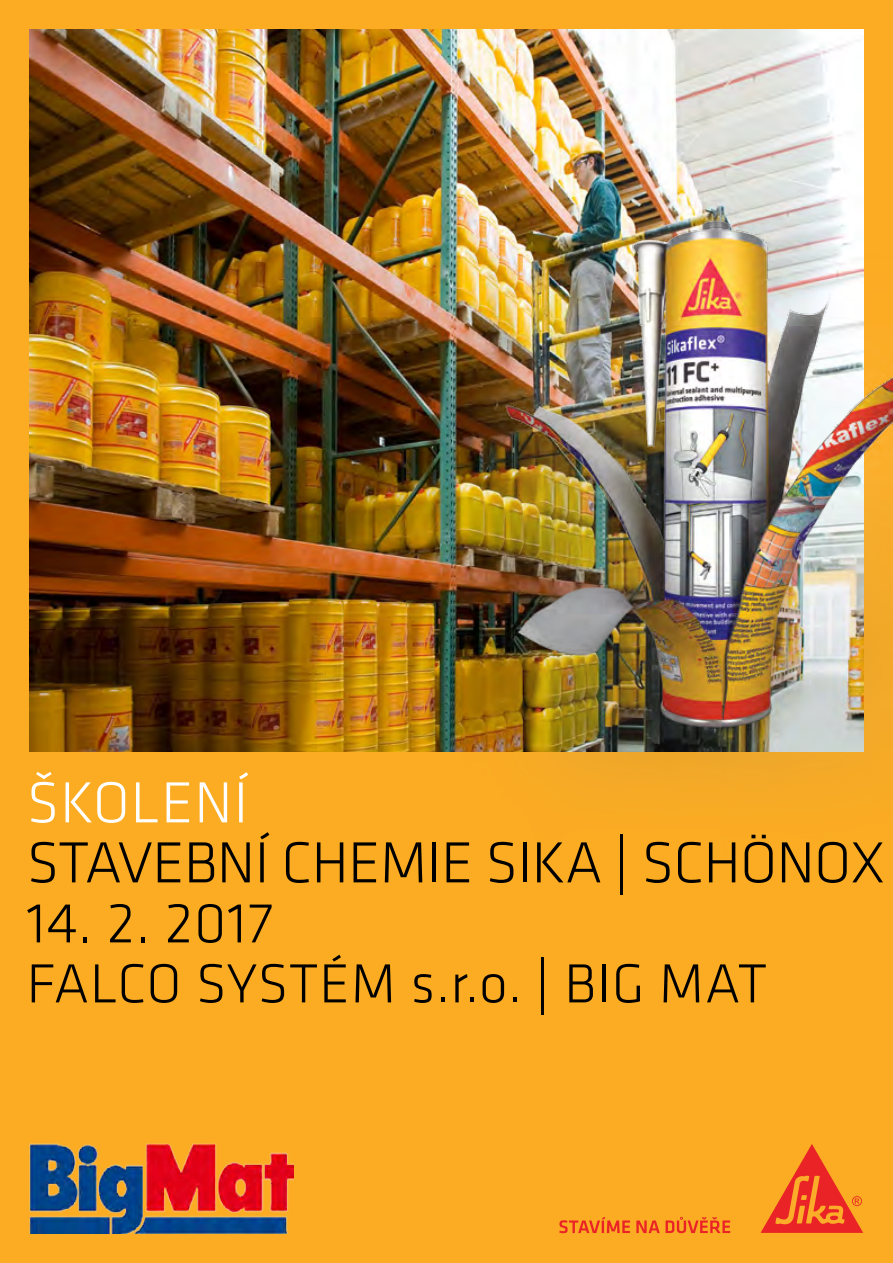
<style>
.page{position:relative;width:893px;height:1263px;background:#fbac23}
.page>*{position:absolute;margin:0;border:0;box-sizing:border-box;transform-origin:0 0}
.t1{font:300 60px "Klavika";letter-spacing:-.01em;color:#000}
.t2{font:300 60px "Klavika";letter-spacing:.015em;color:#fff}
.t3{font:300 58.5px "Klavika";letter-spacing:.015em;color:#000}
.t4{font:300 57px "Klavika";letter-spacing:.005em;color:#000}
</style>
<div class="page">
<svg style="left:559px;top:1217px;width:171px;height:16px"></svg>
<svg style="left:760px;top:1144px;width:103px;height:89px"></svg>
<img style="left:30px;top:1144px;width:264px;height:89px">
<img style="left:30px;top:30px;width:833px;height:722px">
<img style="left:434px;top:39px;width:459px;height:730px">
<p class="t2" style="left:27px;top:766px;width:223px">ŠKOLENÍ</p>
<p class="t1" style="left:27px;top:826px;width:860px">STAVEBNÍ CHEMIE SIKA | SCHÖNOX</p>
<p class="t3" style="left:27px;top:888px;width:248px">14. 2. 2017</p>
<p class="t4" style="left:27px;top:949px;width:742px">FALCO SYSTÉM s.r.o. | BIG MAT</p>
</div>
